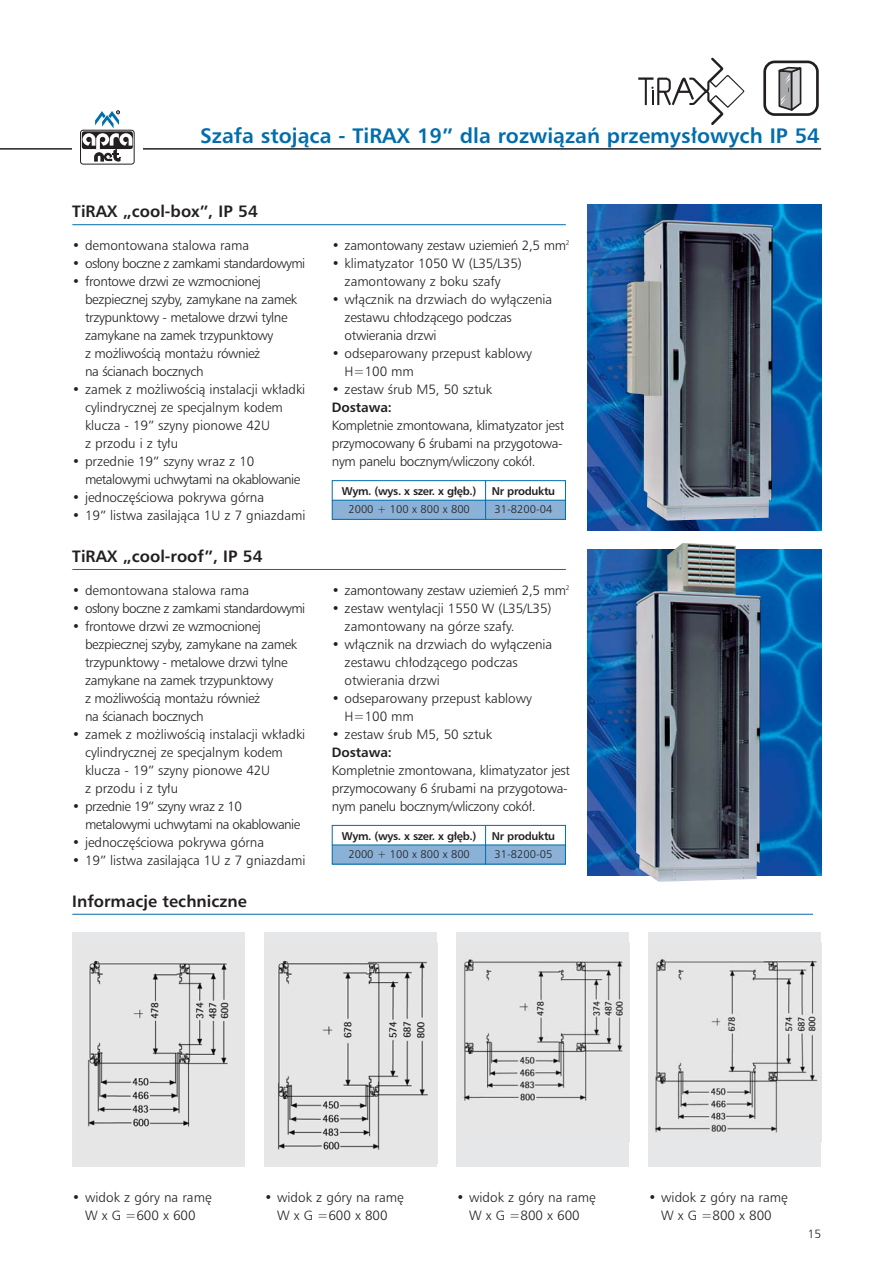
<style>
.page{position:relative;width:893px;height:1263px;background:#fff}
.page>*{position:absolute;margin:0;border:0;box-sizing:border-box;transform-origin:0 0}
.t1{font:700 21px "Humanist Triple Seven PL";color:#006dad}
.t2{font:700 16.5px "Humanist Triple Seven PL";color:#231f20}
.t3{font:300 13.5px/18px "Humanist Triple Seven PL";letter-spacing:-.015em;color:#231f20}
.t4{font:300 13.5px/18px "Humanist Triple Seven PL";letter-spacing:-.04em;color:#231f20}
.t5{font:300 13.5px "Humanist Triple Seven PL";letter-spacing:-.045em;color:#231f20}
.t6{font:700 13.5px "Humanist Triple Seven PL";letter-spacing:-.005em;color:#231f20}
.t7{font:300 12px "Humanist Triple Seven PL";color:#231f20}
.t8{font:700 11.25px "Humanist Triple Seven PL";letter-spacing:-.03em;color:#231f20}
.t9{font:300 11.25px "Humanist Triple Seven PL";color:#231f20}
</style>
<div class="page">
<hr style="left:0;top:148px;width:821px;height:2px;background:#231f20">
<div style="left:72px;top:104px;width:71px;height:67px;background:#fff"></div>
<svg style="left:80px;top:130px;width:54px;height:34px"></svg>
<svg style="left:82px;top:131px;width:51px;height:18px"></svg>
<svg style="left:82px;top:111px;width:50px;height:50px"></svg>
<svg style="left:763px;top:60px;width:56px;height:56px"></svg>
<div style="left:332px;top:500px;width:233px;height:19px;background:#8cb1d7"></div>
<div style="left:332px;top:480px;width:234px;height:40px;border:1px solid #006dad"></div>
<hr style="left:332px;top:500px;width:233px;height:1px;background:#006dad">
<hr style="left:72px;top:224px;width:494px;height:1px;background:#006dad">
<hr style="left:485px;top:481px;width:1px;height:39px;background:#006dad">
<img style="left:587px;top:205px;width:234px;height:326px">
<img style="left:587px;top:550px;width:234px;height:325px">
<img style="left:627px;top:220px;width:145px;height:301px">
<img style="left:636px;top:543px;width:124px;height:339px">
<div style="left:332px;top:845px;width:233px;height:19px;background:#8cb1d7"></div>
<div style="left:332px;top:825px;width:234px;height:39px;border:1px solid #006dad"></div>
<hr style="left:332px;top:845px;width:233px;height:1px;background:#006dad">
<hr style="left:72px;top:569px;width:494px;height:1px;background:#006dad">
<hr style="left:485px;top:825px;width:1px;height:39px;background:#006dad">
<hr style="left:72px;top:914px;width:741px;height:1px;background:#006dad">
<div style="left:72px;top:933px;width:173px;height:234px;background:#e6e7e8"></div>
<img style="left:88px;top:960px;width:141px;height:167px">
<div style="left:264px;top:933px;width:173px;height:234px;background:#e6e7e8"></div>
<img style="left:278px;top:960px;width:150px;height:190px">
<div style="left:456px;top:933px;width:173px;height:234px;background:#e6e7e8"></div>
<img style="left:463px;top:959px;width:160px;height:142px">
<div style="left:648px;top:933px;width:173px;height:234px;background:#e6e7e8"></div>
<img style="left:655px;top:959px;width:163px;height:174px">
<svg style="left:638px;top:57px;width:107px;height:68px"></svg>
<h1 class="t1" style="left:200px;top:128px;width:621px">Szafa stojàca - TiRAX 19” dla rozwiàzaƒ przemys∏owych IP 54</h1>
<p class="t2" style="left:72px;top:205px;width:187px">TiRAX „cool-box”, IP 54</p>
<p class="t3" style="left:72px;top:238px;width:178px">• demontowana stalowa rama</p>
<p class="t5" style="left:72px;top:258px;width:234px">• os∏ony boczne z zamkami standardowymi</p>
<p class="t3" style="left:85px;top:274px;width:214px;text-indent:-13px">• frontowe drzwi ze wzmocnionej bezpiecznej szyby, zamykane na zamek trzypunktowy - metalowe drzwi tylne zamykane na zamek trzypunktowy<br>z mo˝liwoÊcià monta˝u równie˝<br>na Êcianach bocznych</p>
<p class="t3" style="left:85px;top:382px;width:222px;text-indent:-13px">• zamek z mo˝liwoÊcià instalacji wk∏adki cylindrycznej ze specjalnym kodem klucza - 19” szyny pionowe 42U<br>z przodu i z ty∏u</p>
<p class="t4" style="left:85px;top:454px;width:217px;text-indent:-13px">• przednie 19” szyny wraz z 10 metalowymi uchwytami na okablowanie</p>
<p class="t3" style="left:72px;top:490px;width:193px">• jednocz´Êciowa pokrywa górna</p>
<p class="t3" style="left:72px;top:508px;width:235px">• 19” listwa zasilajàca 1U z 7 gniazdami</p>
<p class="t2" style="left:72px;top:550px;width:192px">TiRAX „cool-roof”, IP 54</p>
<p class="t3" style="left:72px;top:582px;width:178px">• demontowana stalowa rama</p>
<p class="t5" style="left:72px;top:603px;width:234px">• os∏ony boczne z zamkami standardowymi</p>
<p class="t3" style="left:85px;top:618px;width:214px;text-indent:-13px">• frontowe drzwi ze wzmocnionej bezpiecznej szyby, zamykane na zamek trzypunktowy - metalowe drzwi tylne zamykane na zamek trzypunktowy<br>z mo˝liwoÊcià monta˝u równie˝<br>na Êcianach bocznych</p>
<p class="t3" style="left:85px;top:726px;width:222px;text-indent:-13px">• zamek z mo˝liwoÊcià instalacji wk∏adki cylindrycznej ze specjalnym kodem klucza - 19” szyny pionowe 42U<br>z przodu i z ty∏u</p>
<p class="t4" style="left:85px;top:798px;width:217px;text-indent:-13px">• przednie 19” szyny wraz z 10 metalowymi uchwytami na okablowanie</p>
<p class="t3" style="left:72px;top:834px;width:193px">• jednocz´Êciowa pokrywa górna</p>
<p class="t3" style="left:72px;top:852px;width:235px">• 19” listwa zasilajàca 1U z 7 gniazdami</p>
<p class="t2" style="left:72px;top:895px;width:176px">Informacje techniczne</p>
<p class="t3" style="left:332px;top:238px;width:239px">• zamontowany zestaw uziemieƒ 2,5 mm<sup>2</sup></p>
<p class="t3" style="left:344px;top:256px;width:179px;text-indent:-13px">• klimatyzator 1050 W (L35/L35) zamontowany z boku szafy</p>
<p class="t3" style="left:344px;top:292px;width:209px;text-indent:-13px">• w∏àcznik na drzwiach do wy∏àczenia zestawu ch∏odzàcego podczas otwierania drzwi</p>
<p class="t3" style="left:344px;top:346px;width:189px;text-indent:-13px">• odseparowany przepust kablowy<br>H=100 mm</p>
<p class="t3" style="left:332px;top:382px;width:162px">• zestaw Êrub M5, 50 sztuk</p>
<p class="t6" style="left:332px;top:402px;width:62px">Dostawa:</p>
<p class="t3" style="left:332px;top:418px;width:234px;text-align:justify">Kompletnie zmontowana, klimatyzator jest przymocowany 6 Êrubami na przygotowa&shy;nym panelu bocznym/wliczony cokó∏.</p>
<p class="t8" style="left:342px;top:487px;width:136px">Wym. (wys. x szer. x g∏´b.)</p>
<p class="t8" style="left:492px;top:487px;width:65px">Nr produktu</p>
<p class="t9" style="left:348px;top:505px;width:123px">2000 + 100 x 800 x 800</p>
<p class="t9" style="left:494px;top:505px;width:59px">31-8200-04</p>
<p class="t3" style="left:332px;top:582px;width:239px">• zamontowany zestaw uziemieƒ 2,5 mm<sup>2</sup></p>
<p class="t3" style="left:344px;top:600px;width:208px;text-indent:-13px">• zestaw wentylacji 1550 W (L35/L35) zamontowany na górze szafy.</p>
<p class="t3" style="left:344px;top:636px;width:209px;text-indent:-13px">• w∏àcznik na drzwiach do wy∏àczenia zestawu ch∏odzàcego podczas otwierania drzwi</p>
<p class="t3" style="left:344px;top:690px;width:189px;text-indent:-13px">• odseparowany przepust kablowy<br>H=100 mm</p>
<p class="t3" style="left:332px;top:726px;width:162px">• zestaw Êrub M5, 50 sztuk</p>
<p class="t6" style="left:332px;top:747px;width:62px">Dostawa:</p>
<p class="t3" style="left:332px;top:762px;width:240px">Kompletnie zmontowana, klimatyzator jest przymocowany 6 Êrubami na przygotowa&shy;nym panelu bocznym/wliczony cokó∏.</p>
<p class="t8" style="left:342px;top:832px;width:136px">Wym. (wys. x szer. x g∏´b.)</p>
<p class="t8" style="left:492px;top:832px;width:65px">Nr produktu</p>
<p class="t9" style="left:348px;top:850px;width:123px">2000 + 100 x 800 x 800</p>
<p class="t9" style="left:494px;top:850px;width:59px">31-8200-05</p>
<p class="t3" style="left:72px;top:1190px;width:141px;text-align:center">• widok z góry na ram´<br>W x G =600 x 600</p>
<p class="t3" style="left:648px;top:1190px;width:141px;text-align:center">• widok z góry na ram´<br>W x G =800 x 800</p>
<p class="t3" style="left:264px;top:1190px;width:141px;text-align:center">• widok z góry na ram´<br>W x G =600 x 800</p>
<p class="t3" style="left:456px;top:1190px;width:141px;text-align:center">• widok z góry na ram´<br>W x G =800 x 600</p>
<p class="t7" style="left:807px;top:1229px;width:15px">15</p>
</div>
